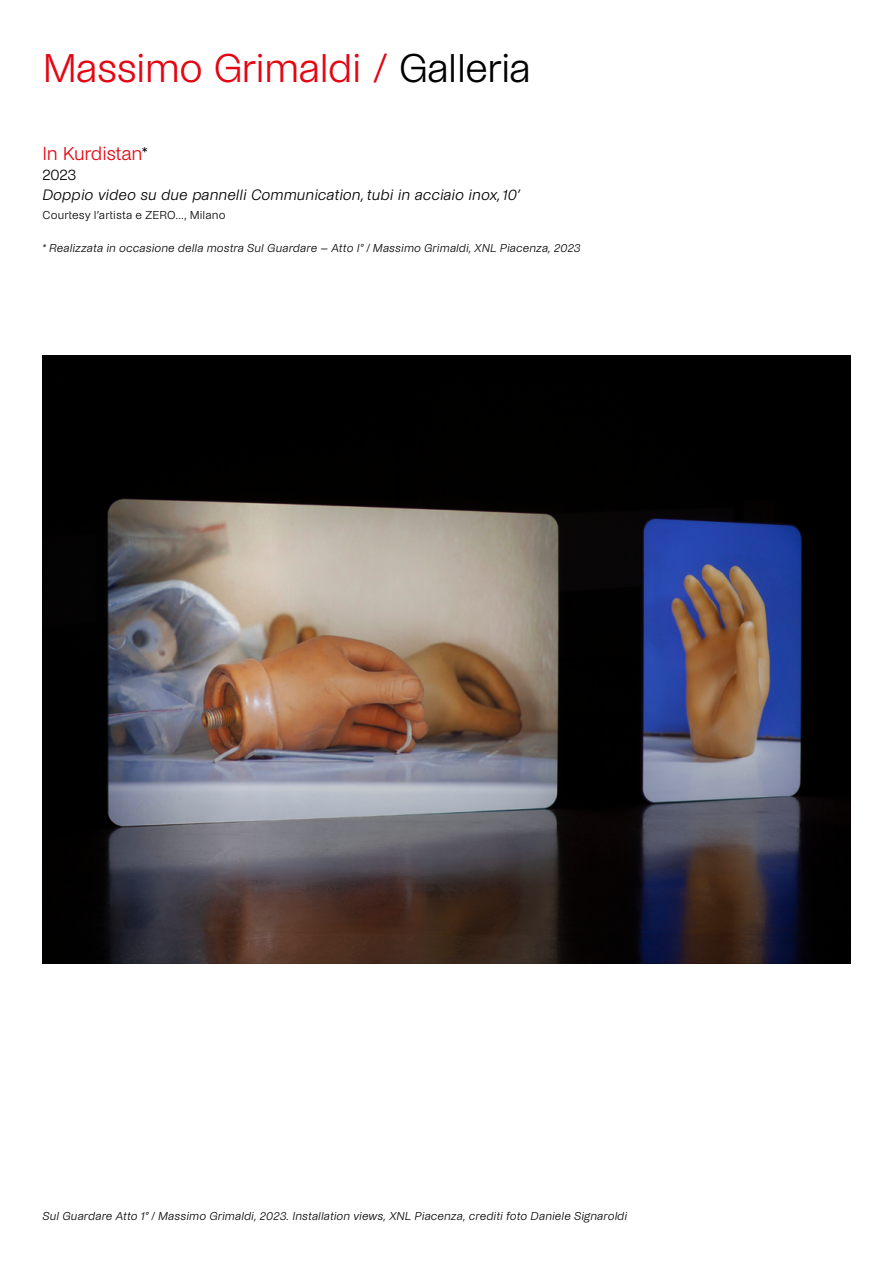
<style>
.page{position:relative;width:893px;height:1263px;background:#fff}
.page>*{position:absolute;margin:0;border:0;box-sizing:border-box;transform-origin:0 0}
.t1{font:300 42px "Noi Grotesk";letter-spacing:-.02em;color:#e30613}
.t2{font:300 19.5px "Noi Grotesk";letter-spacing:-.02em;color:#e30613}
.t3{font:italic 300 15.75px "Noi Grotesk";color:#000}
.t4{font:300 15.75px "Noi Grotesk";color:#000}
.t5{font:italic 300 12px "Noi Grotesk";letter-spacing:.005em;color:#000}
.t6{font:300 12px "Noi Grotesk";letter-spacing:.01em;color:#000}
.s1{color:#000}
</style>
<div class="page">
<img style="left:43px;top:356px;width:807px;height:607px">
<h1 class="t1" style="left:43px;top:44px;width:490px">Massimo Grimaldi / <span class="s1">Galleria</span></h1>
<h2 class="t2" style="left:43px;top:143px;width:107px">In Kurdistan<span class="s1">*</span></h2>
<h3 class="t4" style="left:43px;top:166px;width:36px">2023</h3>
<h3 class="t3" style="left:43px;top:186px;width:479px">Doppio video su due pannelli Communication, tubi in acciaio inox, 10’</h3>
<p class="t6" style="left:43px;top:208px;width:185px">Courtesy l’artista e ZERO…, Milano</p>
<p class="t5" style="left:43px;top:241px;width:540px">* Realizzata in occasione della mostra Sul Guardare – Atto I° / Massimo Grimaldi, XNL Piacenza, 2023</p>
<p class="t5" style="left:43px;top:1210px;width:586px">Sul Guardare Atto 1° / Massimo Grimaldi, 2023. Installation views, XNL Piacenza, crediti foto Daniele Signaroldi</p>
</div>
